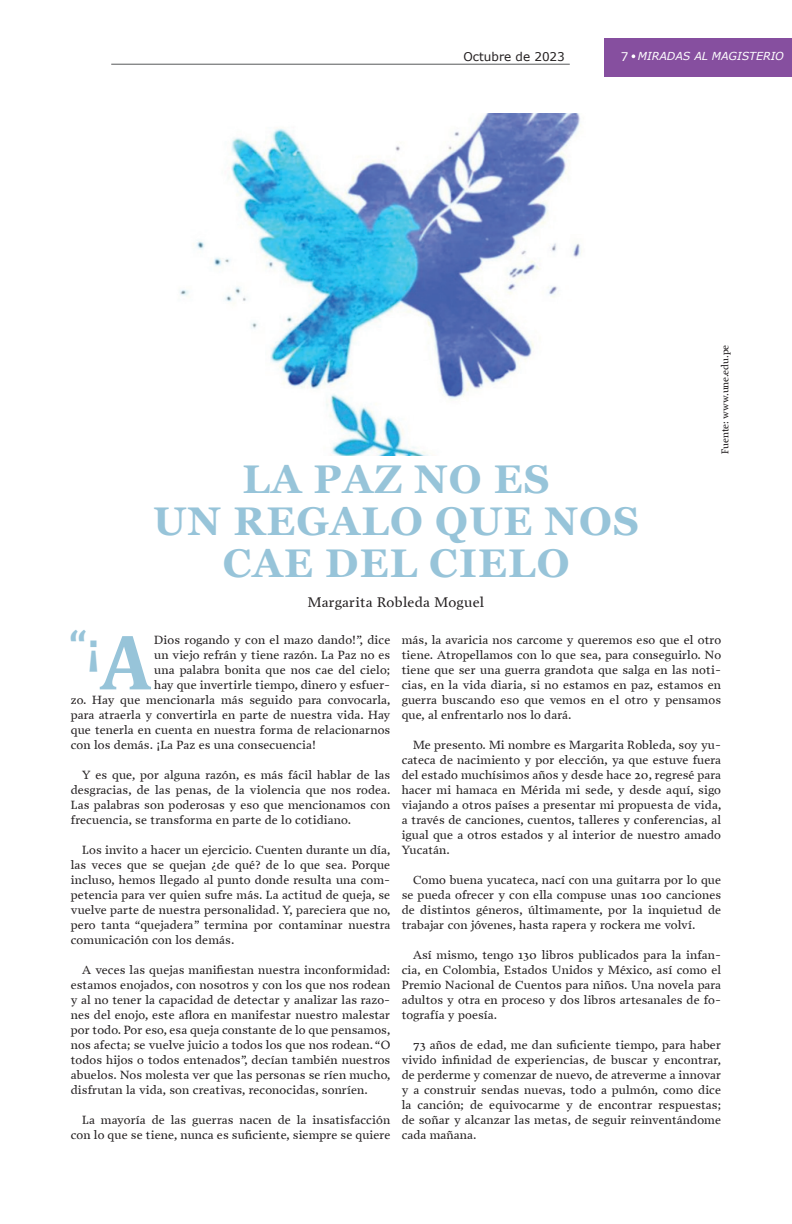
<style>
.page{position:relative;width:792px;height:1224px;background:#fff}
.page>*{position:absolute;margin:0;border:0;box-sizing:border-box;transform-origin:0 0}
.t1{font:700 46.4px "Cambria";color:#97c4d9}
.t2{font:700 40px "Georgia";letter-spacing:.03em;color:#97c4d9}
.t3{font:14px "Prensa";letter-spacing:.02em;color:#231f20}
.t4{font:12px/15px "Prensa";letter-spacing:.01em;color:#231f20;text-align:justify}
.t5{font:12px "Verdana";color:#231f20}
.t6{font:italic 11px "Verdana";color:#fff}
.t7{font:10px "Prensa";letter-spacing:-.01em;color:#231f20}
.s1{font-style:normal;font-size:12px}
.s2{font-size:79.5px}
</style>
<div class="page">
<hr style="left:111px;top:64px;width:459px;height:1px;background:#57585a">
<div style="left:604px;top:39px;width:188px;height:38px;background:#864f9f"></div>
<svg style="left:632px;top:54px;width:3px;height:4px"></svg>
<img style="left:179px;top:114px;width:403px;height:342px">
<p class="t5" style="left:464px;top:48px;width:103px">Octubre de 2023</p>
<p class="t6" style="left:621px;top:49px;width:165px"><span class="s1">7</span> MIRADAS AL MAGISTERIO</p>
<h2 class="t2" style="left:243px;top:453px;width:101px">LA PAZ</h2>
<h2 class="t2" style="left:414px;top:453px;width:108px">NO ES</h2>
<h2 class="t2" style="left:153px;top:495px;width:485px">UN REGALO QUE NOS</h2>
<h2 class="t2" style="left:223px;top:537px;width:31px">CAE</h2>
<h2 class="t2" style="left:325px;top:537px;width:32px">DEL</h2>
<h2 class="t2" style="left:429px;top:537px;width:28px">CIEL</h2>
<h2 class="t2" style="left:537px;top:537px;width:34px">O</h2>
<p class="t3" style="left:308px;top:594px;width:178px">Margarita Robleda Moguel</p>
<p class="t7" style="left:719px;top:454px;width:111px;rotate:-90deg">Fuente: www.une.edu.pe</p>
<h1 class="t1" style="left:69px;top:614px;width:85px">“¡<span class="s2">A</span></h1>
<p class="t4" style="left:154px;top:633px;width:238px">Dios rogando y con el mazo dando!”, dice</p>
<p class="t4" style="left:154px;top:648px;width:238px">un viejo refrán y tiene razón. La Paz no es</p>
<p class="t4" style="left:154px;top:663px;width:238px">una palabra bonita que nos cae del cielo;</p>
<p class="t4" style="left:154px;top:678px;width:238px">hay que invertirle tiempo, dinero y esfuer-</p>
<p class="t4" style="left:71px;top:693px;width:321px">zo. Hay que mencionarla más seguido para convocarla,</p>
<p class="t4" style="left:71px;top:708px;width:321px">para atraerla y convertirla en parte de nuestra vida. Hay</p>
<p class="t4" style="left:71px;top:723px;width:321px">que tenerla en cuenta en nuestra forma de relacionarnos</p>
<p class="t4" style="left:71px;top:738px;width:247px">con los demás. ¡La Paz es una consecuencia!</p>
<p class="t4" style="left:71px;top:768px;width:321px;text-indent:11px">Y es que, por alguna razón, es más fácil hablar de las desgracias, de las penas, de la violencia que nos rodea.<br>Las palabras son poderosas y eso que mencionamos con frecuencia, se transforma en parte de lo cotidiano.</p>
<p class="t4" style="left:71px;top:843px;width:321px;text-indent:11px">Los invito a hacer un ejercicio. Cuenten durante un día, las veces que se quejan ¿de qué? de lo que sea. Porque incluso, hemos llegado al punto donde resulta una com&shy;petencia para ver quien sufre más. La actitud de queja, se vuelve parte de nuestra personalidad. Y, pareciera que no, pero tanta “quejadera” termina por contaminar nuestra comunicación con los demás.</p>
<p class="t4" style="left:71px;top:963px;width:321px;text-indent:11px">A veces las quejas manifiestan nuestra inconformidad: estamos enojados, con nosotros y con los que nos rodean y al no tener la capacidad de detectar y analizar las razo&shy;nes del enojo, este aflora en manifestar nuestro malestar por todo. Por eso, esa queja constante de lo que pensamos, nos afecta; se vuelve juicio a todos los que nos rodean. “O todos hijos o todos entenados”, decían también nuestros abuelos. Nos molesta ver que las personas se ríen mucho, disfrutan la vida, son creativas, reconocidas, sonríen.</p>
<p class="t4" style="left:71px;top:1113px;width:321px;text-align:right">La mayoría de las guerras nacen de la insatisfacción con lo que se tiene, nunca es suficiente, siempre se quiere</p>
<p class="t4" style="left:402px;top:633px;width:321px">más, la avaricia nos carcome y queremos eso que el otro tiene. Atropellamos con lo que sea, para conseguirlo. No tiene que ser una guerra grandota que salga en las noti&shy;cias, en la vida diaria, si no estamos en paz, estamos en guerra buscando eso que vemos en el otro y pensamos que, al enfrentarlo nos lo dará.</p>
<p class="t4" style="left:402px;top:738px;width:321px;text-indent:11px">Me presento. Mi nombre es Margarita Robleda, soy yu&shy;cateca de nacimiento y por elección, ya que estuve fuera del estado muchísimos años y desde hace 20, regresé para hacer mi hamaca en Mérida mi sede, y desde aquí, sigo viajando a otros países a presentar mi propuesta de vida, a través de canciones, cuentos, talleres y conferencias, al igual que a otros estados y al interior de nuestro amado Yucatán.</p>
<p class="t4" style="left:402px;top:873px;width:321px;text-indent:11px">Como buena yucateca, nací con una guitarra por lo que se pueda ofrecer y con ella compuse unas 100 canciones de distintos géneros, últimamente, por la inquietud de trabajar con jóvenes, hasta rapera y rockera me volví.</p>
<p class="t4" style="left:402px;top:948px;width:321px;text-indent:11px">Así mismo, tengo 130 libros publicados para la infan&shy;cia, en Colombia, Estados Unidos y México, así como el Premio Nacional de Cuentos para niños. Una novela para adultos y otra en proceso y dos libros artesanales de fo&shy;tografía y poesía.</p>
<p class="t4" style="left:402px;top:1038px;width:321px;text-indent:11px">73 años de edad, me dan suficiente tiempo, para haber vivido infinidad de experiencias, de buscar y encontrar, de perderme y comenzar de nuevo, de atreverme a innovar y a construir sendas nuevas, todo a pulmón, como dice la canción; de equivocarme y de encontrar respuestas; de soñar y alcanzar las metas, de seguir reinventándome cada mañana.</p>
</div>
